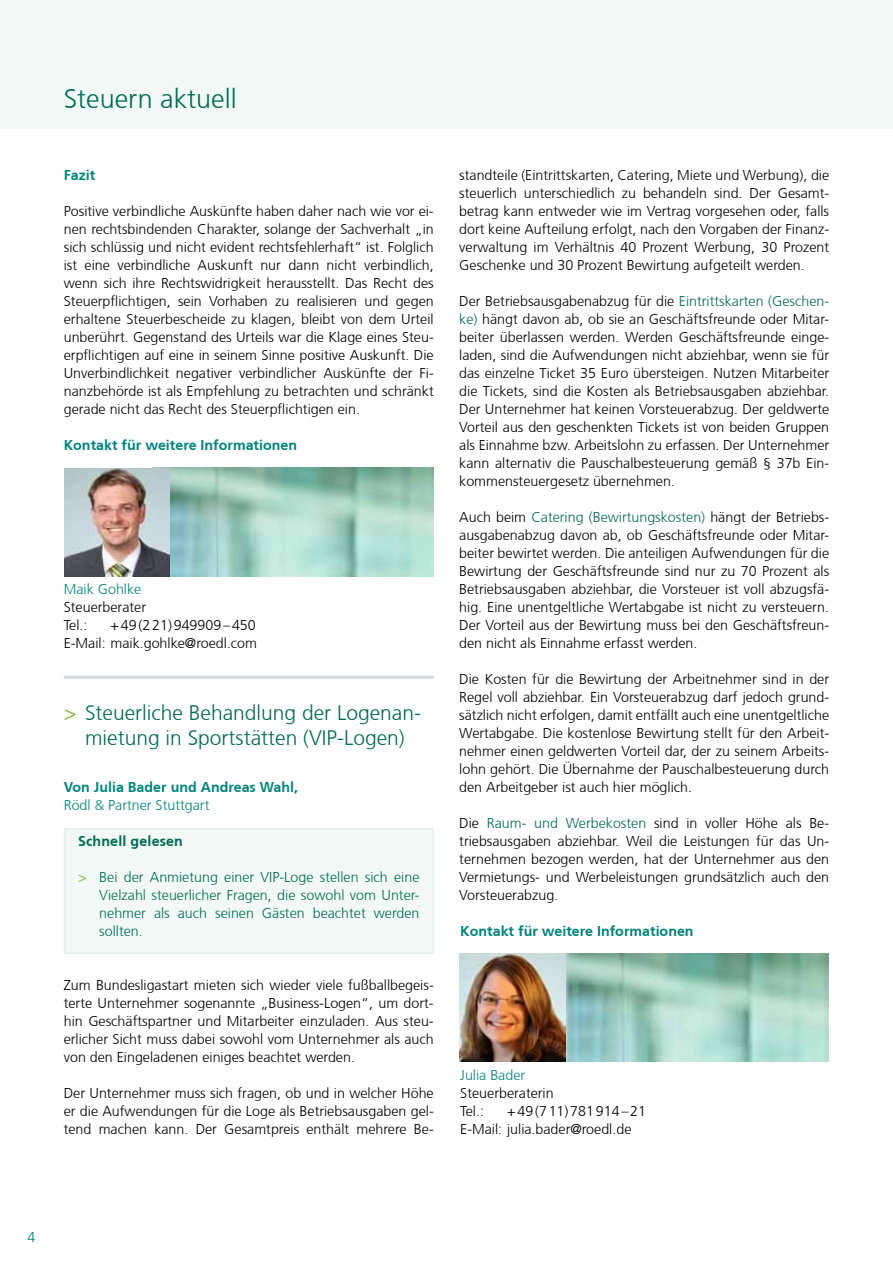
<style>
.page{position:relative;width:893px;height:1263px;background:#fff}
.page>*{position:absolute;margin:0;border:0;box-sizing:border-box;transform-origin:0 0}
.t1{font:300 27px "Frutiger CE";color:#006b52}
.t2{font:300 21px/25.2px "Frutiger CE";color:#006b52;text-align:center}
.t3{font:300 14.25px/18px "Frutiger CE";color:#000;text-align:justify}
.t4{font:300 14.25px/18px "Frutiger CE";color:#006b52;text-align:justify}
.t5{font:700 14.25px "Frutiger CE";color:#00847d}
.t6{font:300 14.25px "Frutiger CE";color:#00847d}
.t7{font:700 14.25px "Frutiger CE";letter-spacing:.01em;color:#006b52}
.s1{color:#76b828}
.s2{color:#006b52}
</style>
<div class="page">
<hr style="left:64px;top:676px;width:370px;height:3px;background:#d4dadd">
<div style="left:65px;top:829px;width:368px;height:124px;background:#f2f8f6"></div>
<div style="left:64px;top:828px;width:370px;height:126px;border:2px solid #e6f0ee"></div>
<img style="left:566px;top:954px;width:263px;height:107px">
<img style="left:459px;top:954px;width:107px;height:107px">
<img style="left:170px;top:468px;width:263px;height:108px">
<img style="left:64px;top:468px;width:106px;height:108px">
<div style="left:0;top:0;width:893px;height:128px;background:#f2f8f6"></div>
<h1 class="t1" style="left:64px;top:83px;width:174px">Steuern aktuell</h1>
<p class="t5" style="left:64px;top:166px;width:33px">Fazit</p>
<p class="t3" style="left:64px;top:202px;width:371px">Positive verbindliche Auskünfte haben daher nach wie vor ei&shy;nen rechtsbindenden Charakter, solange der Sachverhalt „in sich schlüssig und nicht evident rechtsfehlerhaft“ ist. Folglich ist eine verbindliche Auskunft nur dann nicht verbindlich, wenn sich ihre Rechtswidrigkeit herausstellt. Das Recht des Steuerpflichtigen, sein Vorhaben zu realisieren und gegen erhaltene Steuerbescheide zu klagen, bleibt von dem Urteil unberührt. Gegenstand des Urteils war die Klage eines Steu&shy;erpflichtigen auf eine in seinem Sinne positive Auskunft. Die Unverbindlichkeit negativer verbindlicher Auskünfte der Fi&shy;nanzbehörde ist als Empfehlung zu betrachten und schränkt gerade nicht das Recht des Steuerpflichtigen ein.</p>
<p class="t5" style="left:64px;top:437px;width:235px">Kontakt für weitere Informationen</p>
<p class="t6" style="left:64px;top:581px;width:79px">Maik Gohlke</p>
<p class="t3" style="left:64px;top:598px;width:84px">Steuerberater<br>Tel.:</p>
<p class="t3" style="left:64px;top:616px;width:195px;text-align:right">+49(221)949909–450<br>E-Mail: maik.gohlke@roedl.com</p>
<h2 class="t2" style="left:64px;top:700px;width:359px"><span class="s1">&gt;</span> Steuerliche Behandlung der Logenan&shy;mietung in Sportstätten (VIP-Logen)</h2>
<p class="t5" style="left:64px;top:779px;width:236px">Von Julia Bader und Andreas Wahl,</p>
<p class="t6" style="left:64px;top:797px;width:147px">Rödl &amp; Partner Stuttgart</p>
<p class="t7" style="left:78px;top:833px;width:106px">Schnell gelesen</p>
<p class="t4" style="left:99px;top:868px;width:322px;text-indent:-21px"><span class="s1">&gt;</span> Bei der Anmietung einer VIP-Loge stellen sich eine Vielzahl steuerlicher Fragen, die sowohl vom Unter&shy;nehmer als auch seinen Gästen beachtet werden sollten.</p>
<p class="t3" style="left:64px;top:976px;width:371px">Zum Bundesligastart mieten sich wieder viele fußballbegeis&shy;terte Unternehmer sogenannte „Business-Logen“, um dort&shy;hin Geschäftspartner und Mitarbeiter einzuladen. Aus steu&shy;erlicher Sicht muss dabei sowohl vom Unternehmer als auch von den Eingeladenen einiges beachtet werden.</p>
<p class="t3" style="left:64px;top:1084px;width:371px">Der Unternehmer muss sich fragen, ob und in welcher Höhe er die Aufwendungen für die Loge als Betriebsausgaben gel&shy;tend machen kann. Der Gesamtpreis enthält mehrere Be-</p>
<p class="t3" style="left:459px;top:166px;width:371px">standteile (Eintrittskarten, Catering, Miete und Werbung), die steuerlich unterschiedlich zu behandeln sind. Der Gesamt&shy;betrag kann entweder wie im Vertrag vorgesehen oder, falls dort keine Aufteilung erfolgt, nach den Vorgaben der Finanz&shy;verwaltung im Verhältnis 40 Prozent Werbung, 30 Prozent Geschenke und 30 Prozent Bewirtung aufgeteilt werden.</p>
<p class="t3" style="left:459px;top:292px;width:371px">Der Betriebsausgabenabzug für die <span class="s2">Eintrittskarten (Geschen&shy;ke)</span> hängt davon ab, ob sie an Geschäftsfreunde oder Mitar&shy;beiter überlassen werden. Werden Geschäftsfreunde einge&shy;laden, sind die Aufwendungen nicht abziehbar, wenn sie für das einzelne Ticket 35 Euro übersteigen. Nutzen Mitarbeiter die Tickets, sind die Kosten als Betriebsausgaben abziehbar.<br>Der Unternehmer hat keinen Vorsteuerabzug. Der geldwerte Vorteil aus den geschenkten Tickets ist von beiden Gruppen als Einnahme bzw. Arbeitslohn zu erfassen. Der Unternehmer kann alternativ die Pauschalbesteuerung gemäß § 37b Ein&shy;kommensteuergesetz übernehmen.</p>
<p class="t3" style="left:459px;top:508px;width:371px">Auch beim <span class="s2">Catering (Bewirtungskosten)</span> hängt der Betriebs&shy;ausgabenabzug davon ab, ob Geschäftsfreunde oder Mitar&shy;beiter bewirtet werden. Die anteiligen Aufwendungen für die Bewirtung der Geschäftsfreunde sind nur zu 70 Prozent als Betriebsausgaben abziehbar, die Vorsteuer ist voll abzugsfä&shy;hig. Eine unentgeltliche Wertabgabe ist nicht zu versteuern.<br>Der Vorteil aus der Bewirtung muss bei den Geschäftsfreun&shy;den nicht als Einnahme erfasst werden.</p>
<p class="t3" style="left:459px;top:670px;width:371px">Die Kosten für die Bewirtung der Arbeitnehmer sind in der Regel voll abziehbar. Ein Vorsteuerabzug darf jedoch grund&shy;sätzlich nicht erfolgen, damit entfällt auch eine unentgeltliche Wertabgabe. Die kostenlose Bewirtung stellt für den Arbeit&shy;nehmer einen geldwerten Vorteil dar, der zu seinem Arbeits&shy;lohn gehört. Die Übernahme der Pauschalbesteuerung durch den Arbeitgeber ist auch hier möglich.</p>
<p class="t3" style="left:459px;top:814px;width:371px">Die <span class="s2">Raum- und Werbekosten</span> sind in voller Höhe als Be&shy;triebsausgaben abziehbar. Weil die Leistungen für das Un&shy;ternehmen bezogen werden, hat der Unternehmer aus den Vermietungs- und Werbeleistungen grundsätzlich auch den Vorsteuerabzug.</p>
<p class="t5" style="left:460px;top:923px;width:235px">Kontakt für weitere Informationen</p>
<p class="t6" style="left:460px;top:1067px;width:66px">Julia Bader</p>
<p class="t3" style="left:460px;top:1084px;width:95px">Steuerberaterin<br>Tel.:</p>
<p class="t3" style="left:460px;top:1102px;width:187px;text-indent:47px">+49(711)781914–21<br>E-Mail: julia.bader@roedl.de</p>
<p class="t6" style="left:28px;top:1229px;width:9px">4</p>
</div>
